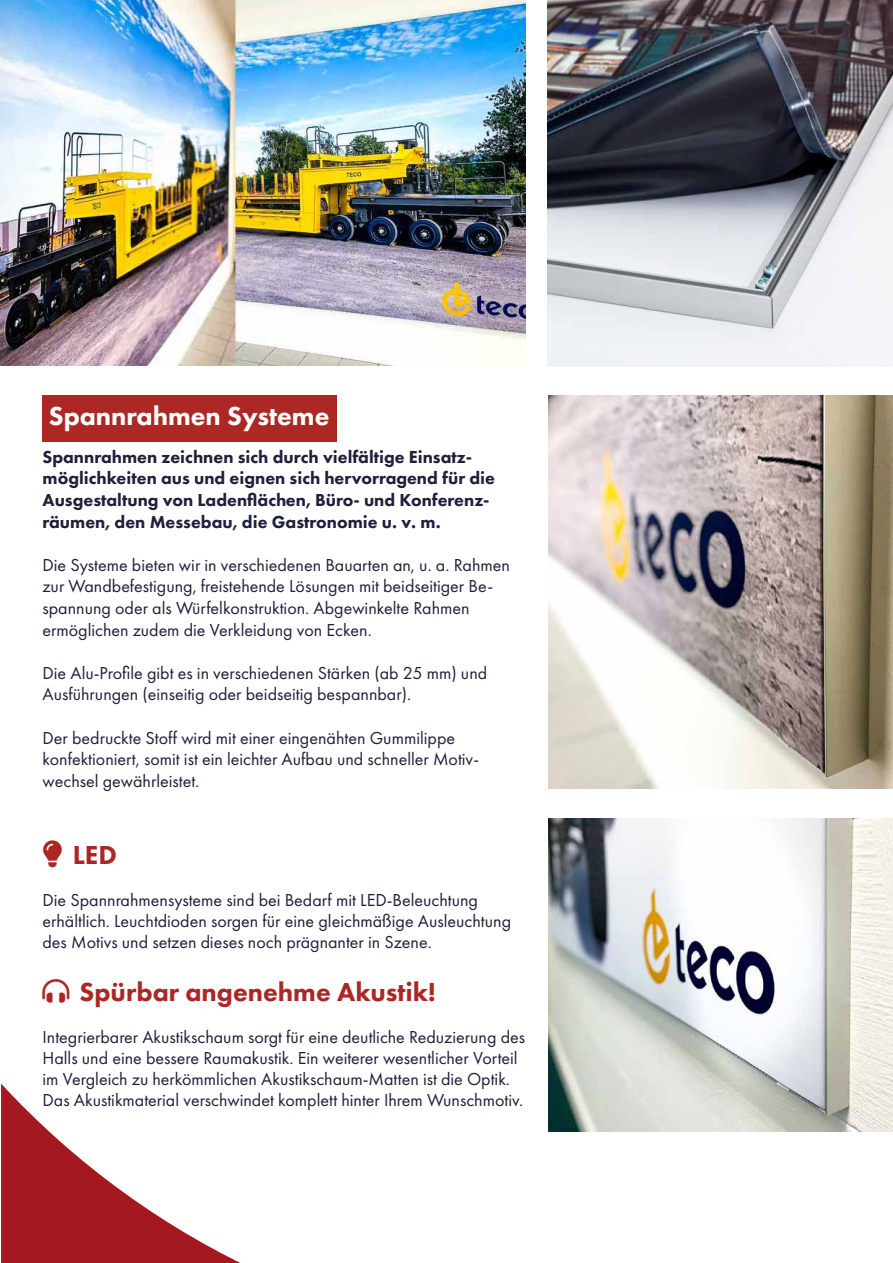
<style>
.page{position:relative;width:893px;height:1263px;background:#fff}
.page>*{position:absolute;margin:0;border:0;box-sizing:border-box;transform-origin:0 0}
.t1{font:800 27px "Futura PT";color:#ab2725}
.t2{font:800 27px "Futura PT";color:#fff}
.t3{font:18px/21.6px "Futura PT";color:#1f203b}
.t4{font:800 18px/21.6px "Futura PT";color:#1f203b}
</style>
<div class="page">
<svg style="left:1px;top:1083px;width:239px;height:180px"></svg>
<img style="left:0;top:0;width:525px;height:366px">
<img style="left:547px;top:0;width:346px;height:366px">
<img style="left:549px;top:395px;width:344px;height:393px">
<img style="left:549px;top:819px;width:344px;height:312px">
<div style="left:43px;top:395px;width:294px;height:47px;background:#ab2824"></div>
<h1 class="t2" style="left:49px;top:399px;width:282px">Spannrahmen Systeme</h1>
<p class="t4" style="left:43px;top:446px;width:454px">Spannrahmen zeichnen sich durch vielfältige Einsatz&shy;möglichkeiten aus und eignen sich hervorragend für die Ausgestaltung von Ladenflächen, Büro- und Konferenz&shy;räumen, den Messebau, die Gastronomie u. v. m.</p>
<p class="t3" style="left:43px;top:554px;width:469px">Die Systeme bieten wir in verschiedenen Bauarten an, u. a. Rahmen zur Wandbefestigung, freistehende Lösungen mit beidseitiger Be&shy;spannung oder als Würfelkonstruktion. Abgewinkelte Rahmen ermöglichen zudem die Verkleidung von Ecken.</p>
<p class="t3" style="left:43px;top:662px;width:446px">Die Alu-Profile gibt es in verschiedenen Stärken (ab 25 mm) und<br>Ausführungen (einseitig oder beidseitig bespannbar).</p>
<p class="t3" style="left:43px;top:727px;width:438px">Der bedruckte Stoff wird mit einer eingenähten Gummilippe konfektioniert, somit ist ein leichter Aufbau und schneller Motiv&shy;wechsel gewährleistet.</p>
<h1 class="t1" style="left:73px;top:837px;width:46px">LED</h1>
<p class="t3" style="left:43px;top:889px;width:470px;line-height:21px">Die Spannrahmensysteme sind bei Bedarf mit LED-Beleuchtung erhältlich. Leuchtdioden sorgen für eine gleichmäßige Ausleuchtung des Motivs und setzen dieses noch prägnanter in Szene.</p>
<h1 class="t1" style="left:43px;top:975px;width:395px">★★ Spürbar angenehme Akustik!</h1>
<p class="t3" style="left:43px;top:1026px;width:484px;line-height:21px">Integrierbarer Akustikschaum sorgt für eine deutliche Reduzierung des Halls und eine bessere Raumakustik. Ein weiterer wesentlicher Vorteil im Vergleich zu herkömmlichen Akustikschaum-Matten ist die Optik.<br>Das Akustikmaterial verschwindet komplett hinter Ihrem Wunschmotiv.</p>
</div>
